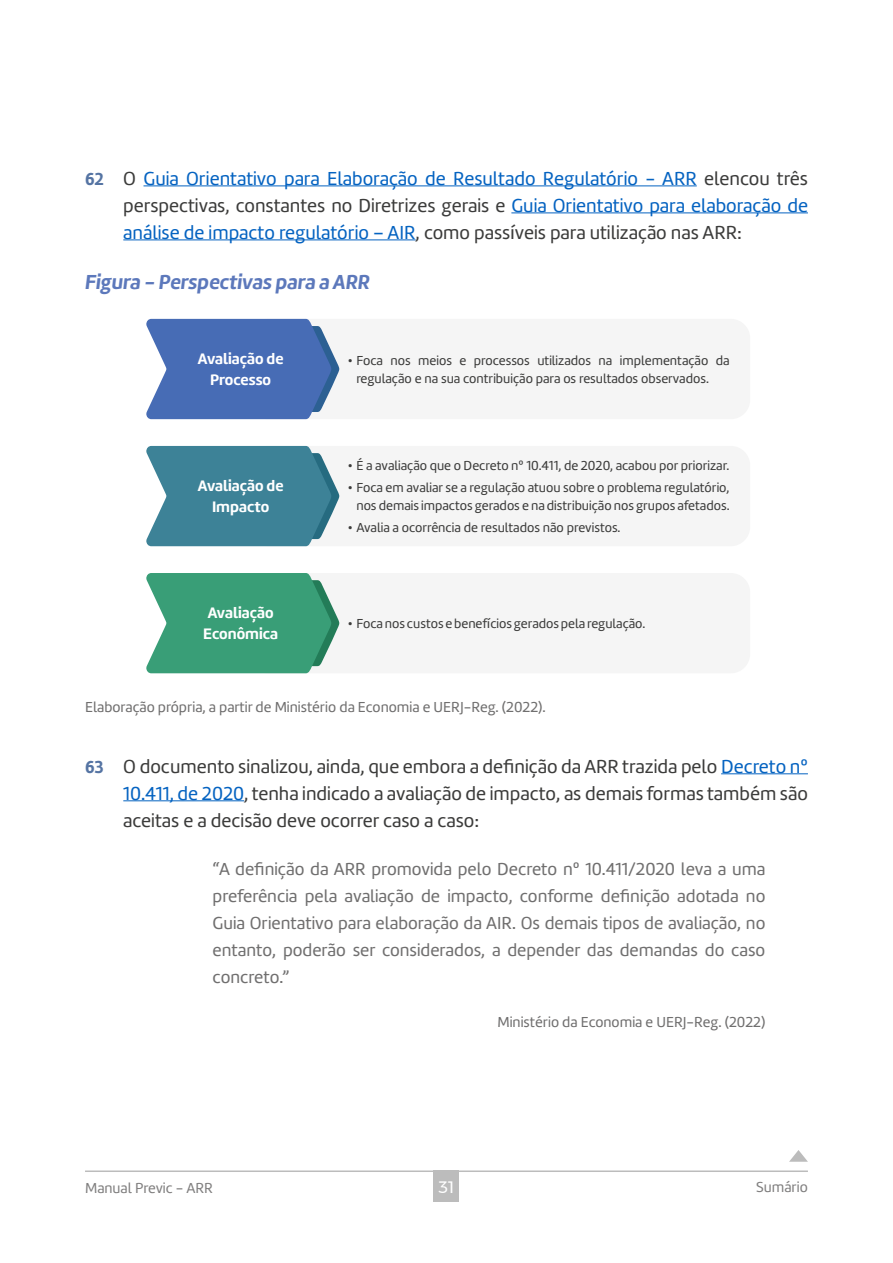
<style>
.page{position:relative;width:893px;height:1263px;background:#fff}
.page>*{position:absolute;margin:0;border:0;box-sizing:border-box;transform-origin:0 0}
.t1{font:700 21px "Amelia Basic Oblicua";color:#5c78bb}
.t2{font:19.5px/27px "Amelia Basic";color:#0563c1;text-align:justify}
.t3{font:19.5px/27px "Amelia Basic";color:#3c3c3b;text-align:justify}
.t4{font:18px/27px "Amelia Basic";color:#706f6f;text-align:justify}
.t5{font:16.5px "Montserrat";color:#fff}
.t6{font:15.75px/21px "Amelia Basic Bold";color:#fff;text-align:center}
.t7{font:15px "Amelia Basic";color:#706f6f}
.t8{font:15px "Amelia Basic";color:#818080}
.t9{font:13.5px/18px "Amelia Basic";color:#3c3c3b}
.s1{font-family:"Amelia Basic Bold";font-size:18px;color:#5574a3}
.s2{color:#3c3c3b}
.s3{color:#0563c1}
</style>
<div class="page">
<hr style="left:85px;top:1170px;width:723px;height:2px;background:#bcbcbc">
<div style="left:434px;top:1170px;width:25px;height:32px;background:#bcbcbc"></div>
<svg style="left:789px;top:1150px;width:19px;height:12px"></svg>
<hr style="left:144px;top:185px;width:553px;height:1px;background:#0563c1">
<hr style="left:511px;top:212px;width:297px;height:1px;background:#0563c1">
<hr style="left:123px;top:239px;width:293px;height:1px;background:#0563c1">
<hr style="left:721px;top:773px;width:87px;height:1px;background:#0563c1">
<hr style="left:123px;top:800px;width:121px;height:1px;background:#0563c1">
<div style="left:249px;top:573px;width:501px;height:100px;background:#f5f5f5;border-radius:19px"></div>
<svg style="left:146px;top:573px;width:193px;height:100px;background:#4da684"></svg>
<div style="left:249px;top:446px;width:501px;height:100px;background:#f5f5f5;border-radius:19px"></div>
<svg style="left:146px;top:446px;width:193px;height:100px;background:#508ea0"></svg>
<div style="left:249px;top:319px;width:501px;height:100px;background:#f5f5f5;border-radius:19px"></div>
<svg style="left:146px;top:319px;width:193px;height:100px;background:#597bbb"></svg>
<p class="t2" style="left:123px;top:165px;width:686px;text-indent:-38px"><span class="s1">62</span> <span class="s2">O</span> Guia Orientativo para Elaboração de Resultado Regulatório - ARR <span class="s2">elencou três perspectivas, constantes no Diretrizes gerais e</span> Guia Orientativo para elaboração de análise de impacto regulatório – AIR<span class="s2">, como passíveis para utilização nas ARR:</span></p>
<h1 class="t1" style="left:85px;top:269px;width:286px">Figura - Perspectivas para a ARR</h1>
<p class="t6" style="left:198px;top:349px;width:87px">Avaliação de<br>Processo</p>
<p class="t9" style="left:356px;top:352px;width:375px;text-indent:-9px">• Foca nos meios e processos utilizados na implementação da regulação e na sua contribuição para os resultados observados.</p>
<p class="t6" style="left:198px;top:476px;width:87px">Avaliação de<br>Impacto</p>
<p class="t6" style="left:203px;top:603px;width:76px;text-align:left">Avaliação<br>Econômica</p>
<p class="t9" style="left:348px;top:456px;width:383px">• É a avaliação que o Decreto nº 10.411, de 2020, acabou por priorizar.</p>
<p class="t9" style="left:348px;top:479px;width:383px;text-align:right">• Foca em avaliar se a regulação atuou sobre o problema regulatório, nos demais impactos gerados e na distribuição nos grupos afetados.</p>
<p class="t9" style="left:348px;top:519px;width:274px">• Avalia a ocorrência de resultados não previstos.</p>
<p class="t9" style="left:348px;top:614px;width:299px">• Foca nos custos e benefícios gerados pela regulação.</p>
<p class="t7" style="left:85px;top:698px;width:462px">Elaboração própria, a partir de Ministério da Economia e UERJ-Reg. (2022).</p>
<h2 class="t3" style="left:123px;top:753px;width:686px;text-indent:-38px"><span class="s1">63</span> O documento sinalizou, ainda, que embora a definição da ARR trazida pelo <span class="s3">Decreto nº 10.411, de 2020</span>, tenha indicado a avaliação de impacto, as demais formas também são aceitas e a decisão deve ocorrer caso a caso:</h2>
<p class="t4" style="left:213px;top:856px;width:554px">“A definição da ARR promovida pelo Decreto nº 10.411/2020 leva a uma preferência pela avaliação de impacto, conforme definição adotada no Guia Orientativo para elaboração da AIR. Os demais tipos de avaliação, no entanto, poderão ser considerados, a depender das demandas do caso concreto.”</p>
<p class="t7" style="left:497px;top:1013px;width:269px">Ministério da Economia e UERJ-Reg. (2022)</p>
<p class="t8" style="left:85px;top:1179px;width:129px">Manual Previc - ARR</p>
<p class="t5" style="left:439px;top:1174px;width:17px">31</p>
<p class="t8" style="left:756px;top:1178px;width:53px">Sumário</p>
</div>
